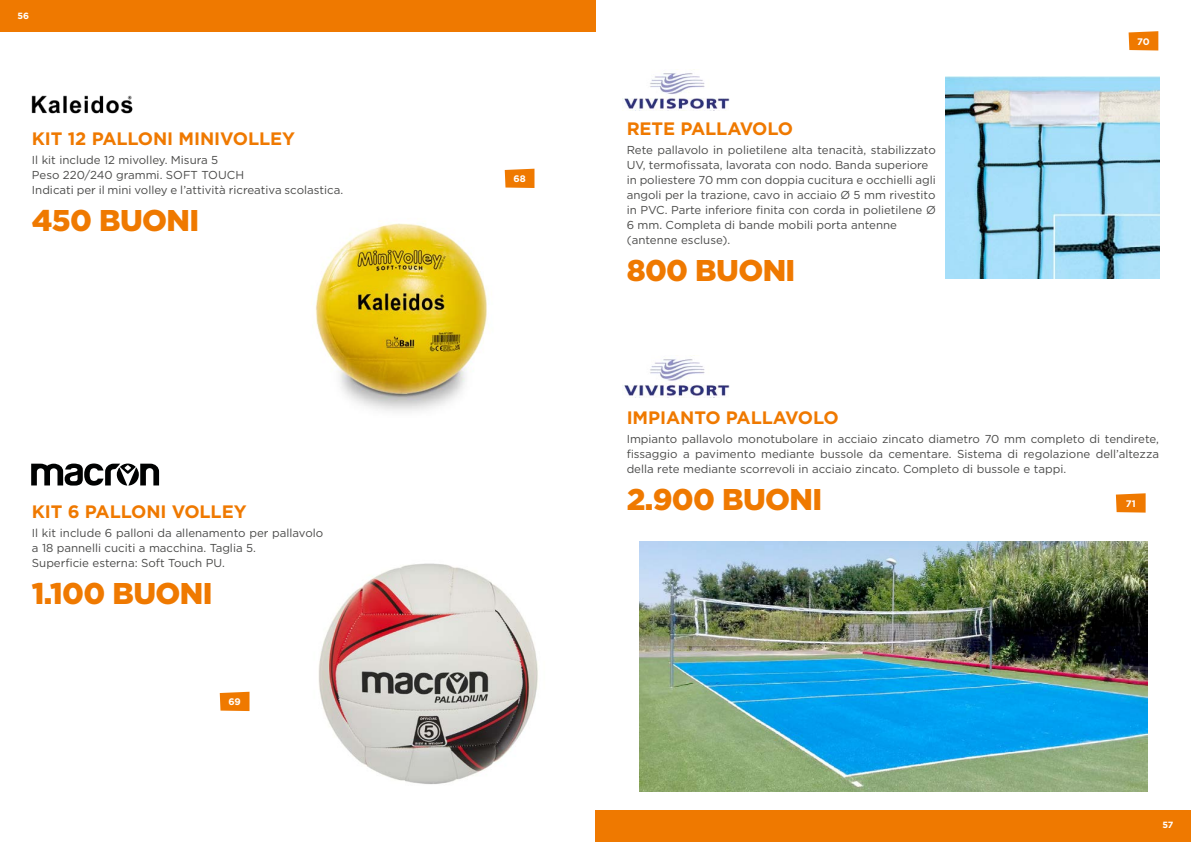
<style>
.page{position:relative;width:1191px;height:842px;background:#fff}
.page>*{position:absolute;margin:0;border:0;box-sizing:border-box;transform-origin:0 0}
.t1{font:900 30px "Gotham";letter-spacing:-.02em;color:#ef7900}
.t2{font:700 18px "Gotham";letter-spacing:-.005em;color:#ef7900}
.t3{font:11.5px/15px "Gotham";color:#4a4a49}
.t4{font:700 9.5px "Gotham";letter-spacing:-.01em;color:#fff}
.t5{font:700 9px "Gotham";color:#fff}
</style>
<div class="page">
<img style="left:318px;top:563px;width:220px;height:221px">
<img style="left:315px;top:223px;width:172px;height:188px">
<img style="left:622px;top:69px;width:107px;height:42px">
<img style="left:622px;top:359px;width:107px;height:38px">
<svg style="left:505px;top:169px;width:29px;height:19px"></svg>
<svg style="left:1128px;top:31px;width:30px;height:20px"></svg>
<svg style="left:220px;top:692px;width:29px;height:19px"></svg>
<svg style="left:1115px;top:493px;width:30px;height:20px"></svg>
<div style="left:0;top:0;width:595px;height:31px;background:#ef7900"></div>
<div style="left:595px;top:811px;width:596px;height:31px;background:#ef7900"></div>
<img style="left:31px;top:95px;width:102px;height:19px">
<svg style="left:31px;top:463px;width:128px;height:23px"></svg>
<img style="left:945px;top:77px;width:214px;height:201px">
<img style="left:639px;top:541px;width:508px;height:250px">
<p class="t5" style="left:17px;top:10px;width:13px">56</p>
<h2 class="t2" style="left:32px;top:126px;width:264px">KIT 12 PALLONI MINIVOLLEY</h2>
<p class="t3" style="left:32px;top:152px;width:313px">Il kit include 12 mivolley. Misura 5<br>Peso 220/240 grammi. SOFT TOUCH<br>Indicati per il mini volley e l’attività ricreativa scolastica.</p>
<h1 class="t1" style="left:32px;top:200px;width:169px">450 BUONI</h1>
<h2 class="t2" style="left:32px;top:499px;width:216px">KIT 6 PALLONI VOLLEY</h2>
<p class="t3" style="left:32px;top:525px;width:293px">Il kit include 6 palloni da allenamento per pallavolo a 18 pannelli cuciti a macchina. Taglia 5.<br>Superficie esterna: Soft Touch PU.</p>
<h1 class="t1" style="left:32px;top:573px;width:182px">1.100 BUONI</h1>
<p class="t4" style="left:228px;top:695px;width:14px">69</p>
<p class="t4" style="left:513px;top:172px;width:14px">68</p>
<h2 class="t2" style="left:626px;top:117px;width:168px">RETE PALLAVOLO</h2>
<p class="t3" style="left:626px;top:142px;width:311px">Rete pallavolo in polietilene alta tenacità, stabilizzato UV, termofissata, lavorata con nodo. Banda superiore in poliestere 70 mm con doppia cucitura e occhielli agli angoli per la trazione, cavo in acciaio Ø 5 mm rivestito in PVC. Parte inferiore finita con corda in polietilene Ø 6 mm. Completa di bande mobili porta antenne (antenne escluse).</p>
<h1 class="t1" style="left:626px;top:250px;width:170px">800 BUONI</h1>
<p class="t4" style="left:1137px;top:35px;width:14px">70</p>
<h2 class="t2" style="left:626px;top:406px;width:213px">IMPIANTO PALLAVOLO</h2>
<p class="t3" style="left:626px;top:431px;width:534px;text-align:justify">Impianto pallavolo monotubolare in acciaio zincato diametro 70 mm completo di tendirete, fissaggio a pavimento mediante bussole da cementare. Sistema di regolazione dell’altezza della rete mediante scorrevoli in acciaio zincato. Completo di bussole e tappi.</p>
<h1 class="t1" style="left:626px;top:479px;width:197px">2.900 BUONI</h1>
<p class="t4" style="left:1125px;top:497px;width:11px">71</p>
<p class="t5" style="left:1162px;top:819px;width:12px">57</p>
</div>
